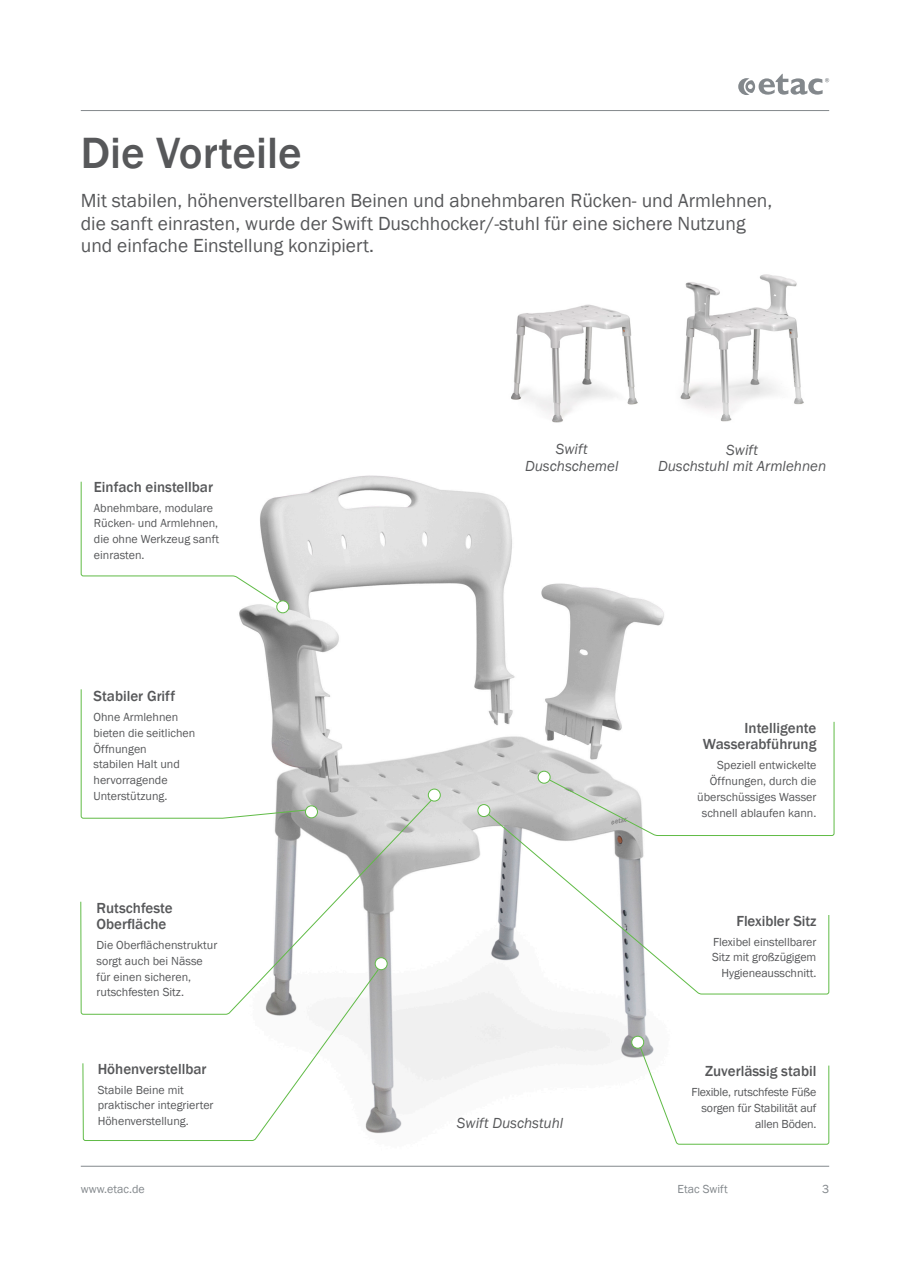
<style>
.page{position:relative;width:910px;height:1280px;background:#fff}
.page>*{position:absolute;margin:0;border:0;box-sizing:border-box;transform-origin:0 0}
.t1{font:500 45px "Franklin Gothic";color:#57585a}
.t2{font:19.5px/22.5px "Franklin Gothic";color:#57585a}
.t3{font:500 15px/16.5px "Franklin Gothic";color:#57585a;text-align:right}
.t4{font:italic 15px/16.2px "Franklin Gothic";color:#57585a;text-align:center}
.t5{font:12px/15.8px "Franklin Gothic";color:#57585a}
.t6{font:12px "Franklin Gothic";color:#83888c}
</style>
<div class="page">
<hr style="left:81px;top:110px;width:748px;height:1px;background:#83888c">
<hr style="left:81px;top:1166px;width:748px;height:1px;background:#83888c">
<svg style="left:738px;top:74px;width:91px;height:21px"></svg>
<img style="left:239px;top:475px;width:425px;height:606px">
<img style="left:511px;top:304px;width:127px;height:119px">
<img style="left:680px;top:274px;width:124px;height:148px">
<svg style="left:80px;top:481px;width:204px;height:127px"></svg>
<svg style="left:80px;top:688px;width:232px;height:108px"></svg>
<svg style="left:80px;top:796px;width:355px;height:371px"></svg>
<svg style="left:82px;top:969px;width:297px;height:172px"></svg>
<svg style="left:548px;top:721px;width:287px;height:115px"></svg>
<svg style="left:483px;top:809px;width:347px;height:186px"></svg>
<svg style="left:637px;top:1041px;width:193px;height:104px"></svg>
<div style="left:478px;top:804px;width:12px;height:12px;background:#fff;border-radius:50%"></div>
<div style="left:477px;top:804px;width:13px;height:13px;border:1px solid #60bb46;border-radius:50%"></div>
<div style="left:538px;top:771px;width:12px;height:12px;background:#fff;border-radius:50%"></div>
<div style="left:538px;top:771px;width:12px;height:12px;border:1px solid #60bb46;border-radius:50%"></div>
<div style="left:305px;top:806px;width:12px;height:12px;background:#fff;border-radius:50%"></div>
<div style="left:305px;top:805px;width:13px;height:13px;border:1px solid #60bb46;border-radius:50%"></div>
<div style="left:428px;top:789px;width:12px;height:12px;background:#fff;border-radius:50%"></div>
<div style="left:428px;top:789px;width:13px;height:12px;border:1px solid #60bb46;border-radius:50%"></div>
<div style="left:632px;top:1036px;width:12px;height:12px;background:#fff;border-radius:50%"></div>
<div style="left:631px;top:1036px;width:13px;height:12px;border:1px solid #60bb46;border-radius:50%"></div>
<div style="left:375px;top:958px;width:12px;height:12px;background:#fff;border-radius:50%"></div>
<div style="left:375px;top:957px;width:13px;height:13px;border:1px solid #60bb46;border-radius:50%"></div>
<div style="left:277px;top:601px;width:12px;height:12px;background:#fff;border-radius:50%"></div>
<div style="left:276px;top:600px;width:13px;height:13px;border:1px solid #60bb46;border-radius:50%"></div>
<h1 class="t1" style="left:81px;top:125px;width:222px">Die Vorteile</h1>
<h2 class="t2" style="left:81px;top:190px;width:693px">Mit stabilen, höhenverstellbaren Beinen und abnehmbaren Rücken- und Armlehnen, die sanft einrasten, wurde der Swift Duschhocker/-stuhl für eine sichere Nutzung und einfache Einstellung konzipiert.</h2>
<p class="t3" style="left:94px;top:479px;width:121px">Einfach einstellbar</p>
<p class="t5" style="left:94px;top:500px;width:127px">Abnehmbare, modulare<br>Rücken- und Armlehnen, die ohne Werkzeug sanft einrasten.</p>
<p class="t3" style="left:94px;top:688px;width:83px">Stabiler Griff</p>
<p class="t5" style="left:94px;top:709px;width:103px">Ohne Armlehnen bieten die seitlichen<br>Öffnungen<br>stabilen Halt und hervorragende<br>Unterstützung.</p>
<p class="t3" style="left:97px;top:899px;width:78px;text-align:left">Rutschfeste<br>Oberfläche</p>
<p class="t5" style="left:97px;top:937px;width:122px">Die Oberflächenstruktur sorgt auch bei Nässe für einen sicheren, rutschfesten Sitz.</p>
<p class="t3" style="left:98px;top:1060px;width:110px">Höhenverstellbar</p>
<p class="t5" style="left:98px;top:1082px;width:117px">Stabile Beine mit praktischer integrierter<br>Höhenverstellung.</p>
<p class="t4" style="left:525px;top:442px;width:95px">Swift<br>Duschschemel</p>
<p class="t4" style="left:658px;top:442px;width:170px">Swift<br>Duschstuhl mit Armlehnen</p>
<p class="t4" style="left:457px;top:1115px;width:108px">Swift Duschstuhl</p>
<p class="t3" style="left:703px;top:720px;width:115px">Intelligente<br>Wasserabführung</p>
<p class="t5" style="left:697px;top:758px;width:121px;text-align:right">Speziell entwickelte<br>Öffnungen, durch die überschüssiges Wasser schnell ablaufen kann.</p>
<p class="t3" style="left:736px;top:912px;width:81px">Flexibler Sitz</p>
<p class="t5" style="left:712px;top:934px;width:106px;text-align:right">Flexibel einstellbarer<br>Sitz mit großzügigem<br>Hygieneausschnitt.</p>
<p class="t3" style="left:705px;top:1063px;width:113px">Zuverlässig stabil</p>
<p class="t5" style="left:691px;top:1084px;width:126px;text-align:right">Flexible, rutschfeste Füße sorgen für Stabilität auf allen Böden.</p>
<p class="t6" style="left:81px;top:1181px;width:66px">www.etac.de</p>
<p class="t6" style="left:678px;top:1181px;width:52px">Etac Swift</p>
<p class="t6" style="left:822px;top:1181px;width:9px">3</p>
</div>
